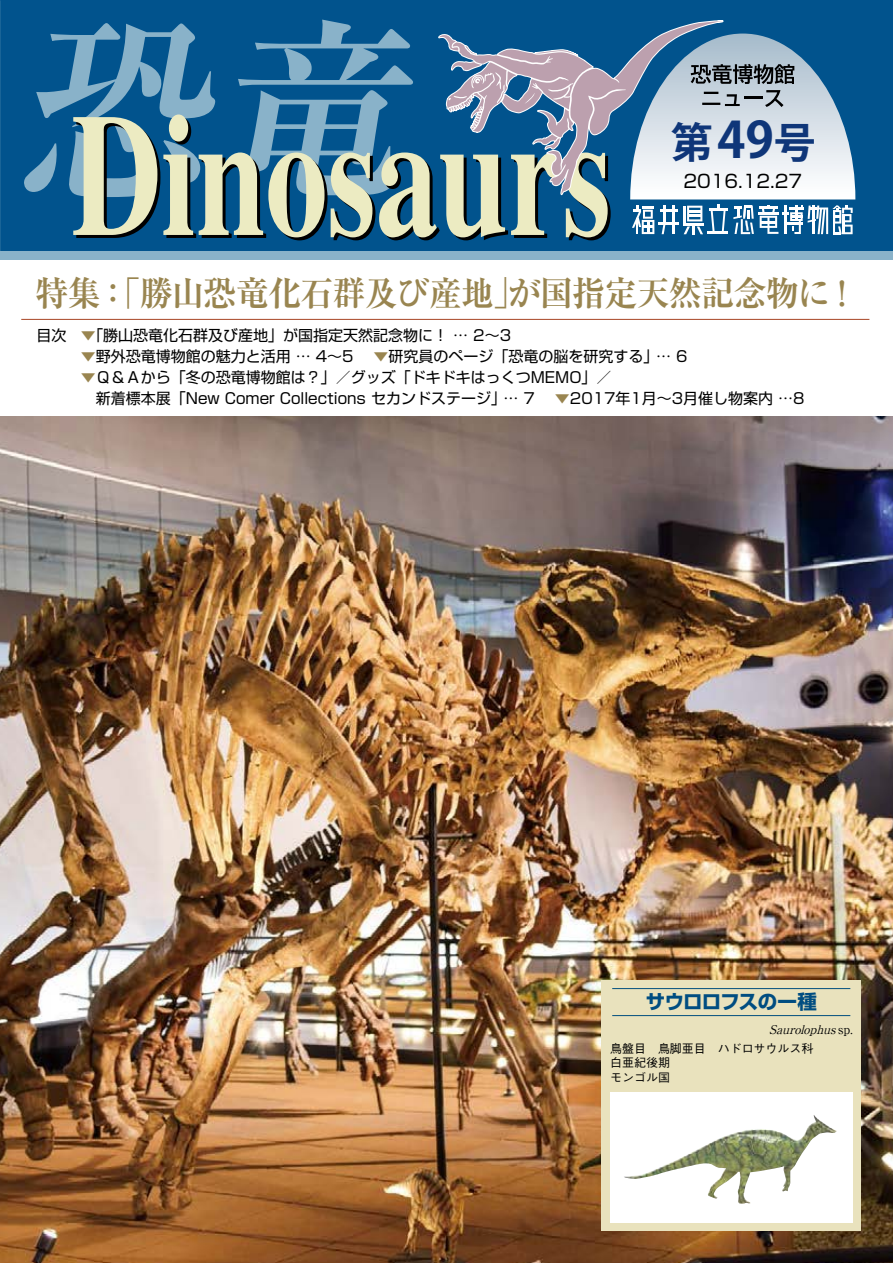
<style>
.page{position:relative;width:893px;height:1263px;background:#fff}
.page>*{position:absolute;margin:0;border:0;box-sizing:border-box;transform-origin:0 0}
.t1{font:700 42px "Koz Go Pro";color:#0f3679}
.t2{font:700 34.5px "Ryumin Pro";letter-spacing:-.025em;color:#998550;scale:.96 1}
.t3{font:700 19.5px "Shin Go Pro";letter-spacing:-.04em;color:#004d81}
.t4{font:18px "Shin Go Pro";color:#000}
.t5{font:15px/21px "Shin Go Pro";color:#000}
.t6{font:500 12px/14.4px "Gothic BBB Pro";letter-spacing:-.005em;color:#000}
.t7{font:italic 12px "Ryumin Pro";color:#000}
.s1{font-size:49.5px}
.s2{color:#998550}
.s3{font-style:normal;font-size:12.45px}
</style>
<div class="page">
<img style="left:0;top:417px;width:893px;height:846px">
<div style="left:0;top:0;width:893px;height:259px;background:#89b2c9"></div>
<div style="left:0;top:0;width:893px;height:251px;background:#01538d"></div>
<svg style="left:772px;top:39px;width:83px;height:160px"></svg>
<hr style="left:658px;top:222px;width:21px;height:2px;background:#fff">
<hr style="left:684px;top:223px;width:20px;height:2px;background:#fff">
<svg style="left:683px;top:209px;width:20px;height:25px"></svg>
<hr style="left:708px;top:232px;width:20px;height:2px;background:#fff">
<svg style="left:660px;top:209px;width:17px;height:25px"></svg>
<svg style="left:632px;top:209px;width:22px;height:25px"></svg>
<svg style="left:709px;top:209px;width:18px;height:23px"></svg>
<svg style="left:733px;top:205px;width:120px;height:29px"></svg>
<svg style="left:24px;top:20px;width:587px;height:220px"></svg>
<svg style="left:437px;top:20px;width:335px;height:189px"></svg>
<svg style="left:439px;top:21px;width:284px;height:173px"></svg>
<hr style="left:21px;top:319px;width:848px;height:1px;background:#a84525">
<div style="left:602px;top:980px;width:259px;height:251px;background:#e9e2bd"></div>
<hr style="left:612px;top:1015px;width:238px;height:1px;background:#004e7e">
<hr style="left:612px;top:988px;width:238px;height:1px;background:#004e7e">
<div style="left:610px;top:1092px;width:243px;height:130px;background:#fff"></div>
<img style="left:624px;top:1115px;width:213px;height:89px">
<h1 class="t1" style="left:671px;top:115px;width:146px">第<span class="s1">49</span>号</h1>
<p class="t4" style="left:683px;top:166px;width:120px">2016.12.27</p>
<h2 class="t2" style="left:36px;top:266px;width:859px">特集：「勝山恐竜化石群及び産地」が国指定天然記念物に！</h2>
<p class="t5" style="left:81px;top:323px;width:432px"><span class="s2">▼</span>「勝山恐竜化石群及び産地」が国指定天然記念物に！ … 2～3</p>
<p class="t5" style="left:81px;top:344px;width:608px"><span class="s2">▼</span>野外恐竜博物館の魅力と活用 … 4～5 　<span class="s2">▼</span>研究員のページ「恐竜の脳を研究する」… 6</p>
<p class="t5" style="left:81px;top:365px;width:725px"><span class="s2">▼</span>Ｑ＆Ａから「冬の恐竜博物館は？」／グッズ「ドキドキはっくつMEMO」／<br>　新着標本展「New Comer Collections セカンドステージ」… 7 　<span class="s2">▼</span>2017年1月～3月催し物案内 …8</p>
<p class="t5" style="left:37px;top:323px;width:31px">目次</p>
<h3 class="t3" style="left:646px;top:986px;width:172px">サウロロフスの一種</h3>
<p class="t6" style="left:610px;top:1040px;width:205px">鳥盤目　鳥脚亜目　ハドロサウルス科白亜紀後期<br>モンゴル国</p>
<p class="t7" style="left:769px;top:1020px;width:85px">Saurolophus <span class="s3">s p .</span></p>
</div>
